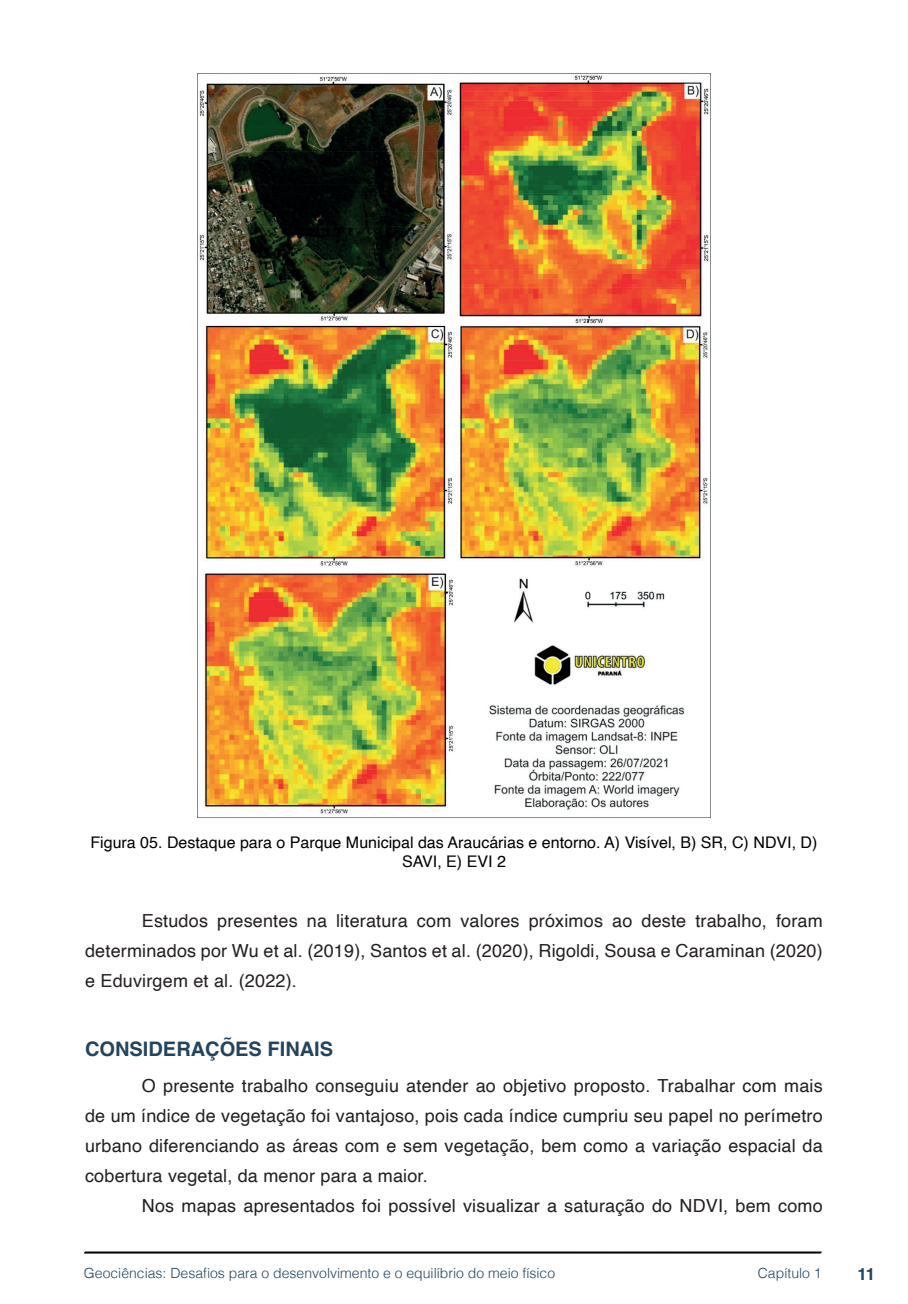
<style>
.page{position:relative;width:908px;height:1304px;background:#fff}
.page>*{position:absolute;margin:0;border:0;box-sizing:border-box;transform-origin:0 0}
.TITULOS{font:700 20px "Helvetica";color:#23445f}
.txt{font:18px/30px "Helvetica";letter-spacing:.01em;color:#231f20;text-align:justify}
.t1{font:700 16.8px "Helvetica";color:#23445f}
.imagens_graf_tab{font:16px/19.2px "Helvetica";color:#000;text-align:center}
.t2{font:300 14px "Helvetica";color:#23445f}
</style>
<div class="page">
<svg style="left:84px;top:1251px;width:737px;height:3px;background:#515151"></svg>
<img style="left:197px;top:74px;width:512px;height:743px">
<p class="imagens_graf_tab" style="left:90px;top:833px;width:728px">Figura 05. Destaque para o Parque Municipal das Araucárias e entorno. A) Visível, B) SR, C) NDVI, D)<br>SAVI, E) EVI 2</p>
<p class="txt" style="left:85px;top:906px;width:738px;text-indent:57px">Estudos presentes na literatura com valores próximos ao deste trabalho, foram determinados por Wu et al. (2019), Santos et al. (2020), Rigoldi, Sousa e Caraminan (2020) e Eduvirgem et al. (2022).</p>
<p class="TITULOS" style="left:85px;top:1037px;width:249px">CONSIDERAÇÕES FINAIS</p>
<p class="txt" style="left:85px;top:1071px;width:738px;text-indent:57px">O presente trabalho conseguiu atender ao objetivo proposto. Trabalhar com mais de um índice de vegetação foi vantajoso, pois cada índice cumpriu seu papel no perímetro urbano diferenciando as áreas com e sem vegetação, bem como a variação espacial da cobertura vegetal, da menor para a maior.</p>
<p class="txt" style="left:142px;top:1191px;width:682px">Nos mapas apresentados foi possível visualizar a saturação do NDVI, bem como</p>
<p class="t2" style="left:84px;top:1261px;width:472px">Geociências: Desafios para o desenvolvimento e o equilíbrio do meio físico</p>
<p class="t2" style="left:757px;top:1261px;width:65px">Capítulo 1</p>
<p class="t1" style="left:857px;top:1264px;width:19px">11</p>
</div>
